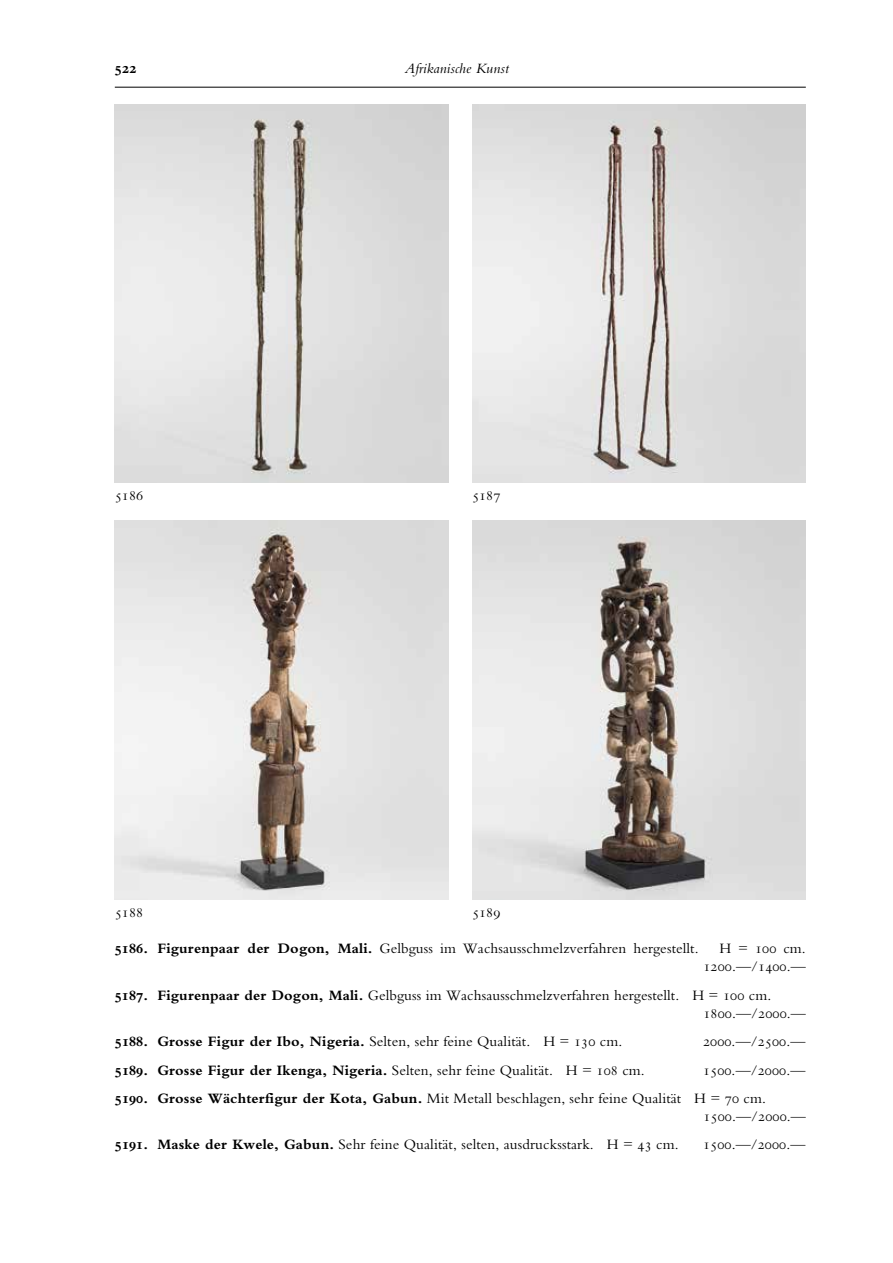
<style>
.page{position:relative;width:893px;height:1263px;background:#fff}
.page>*{position:absolute;margin:0;border:0;box-sizing:border-box;transform-origin:0 0}
.t1{font:15px "Bembo";letter-spacing:.01em;color:#000}
.t2{font:15px "Bembo SC";letter-spacing:.01em;color:#000}
.t3{font:700 15px "Bembo";letter-spacing:.01em;color:#000}
.t4{font:15px "Bembo Bold Os F";color:#000}
.t5{font:italic 14.85px "Bembo";letter-spacing:.01em;color:#000}
.s1{font-family:"Bembo Bold Os F"}
.s2{font-weight:700}
.s3{font-family:"Bembo SC"}
.s4{font-family:"Bembo"}
.s5{font-family:"Bembo Bold Os F";font-weight:400}
.s6{font-weight:400}
.s7{font-family:"Bembo SC";font-weight:400}
</style>
<div class="page">
<hr style="left:115px;top:87px;width:691px;height:1px;background:#000">
<img style="left:115px;top:104px;width:334px;height:379px">
<img style="left:472px;top:104px;width:334px;height:379px">
<img style="left:115px;top:521px;width:334px;height:378px">
<img style="left:472px;top:521px;width:334px;height:378px">
<p class="t4" style="left:115px;top:60px;width:23px">522</p>
<p class="t5" style="left:405px;top:60px;width:106px">Afrikanische Kunst</p>
<p class="t2" style="left:115px;top:487px;width:30px">5186</p>
<p class="t2" style="left:472px;top:487px;width:30px">5187</p>
<p class="t2" style="left:115px;top:904px;width:30px">5188</p>
<p class="t2" style="left:472px;top:904px;width:30px">5189</p>
<p class="t1" style="left:115px;top:940px;width:585px"><span class="s1">5186</span><span class="s2">. Figurenpaar der Dogon, Mali.</span> Gelbguss im Wachsausschmelzverfahren hergestellt.</p>
<p class="t1" style="left:719px;top:940px;width:88px">H = <span class="s3">100</span> cm.</p>
<p class="t2" style="left:703px;top:958px;width:104px">1200<span class="s4">.—/</span>1400<span class="s4">.—</span></p>
<p class="t1" style="left:115px;top:986px;width:658px"><span class="s1">5187</span><span class="s2">. Figurenpaar der Dogon, Mali.</span> Gelbguss im Wachsausschmelzverfahren hergestellt. H = <span class="s3">100</span> cm.</p>
<p class="t2" style="left:703px;top:1005px;width:104px">1800<span class="s4">.—/</span>2000<span class="s4">.—</span></p>
<p class="t1" style="left:115px;top:1033px;width:509px"><span class="s1">5188</span><span class="s2">. Grosse Figur der Ibo, Nigeria.</span> Selten, sehr feine Qualität. H = <span class="s3">130</span> cm.</p>
<p class="t2" style="left:703px;top:1033px;width:104px">2000<span class="s4">.—/</span>2500<span class="s4">.—</span></p>
<p class="t3" style="left:115px;top:1061px;width:531px"><span class="s5">5189</span>. Grosse Figur der Ikenga, Nigeria. <span class="s6">Selten, sehr feine Qualität. H =</span> <span class="s7">108</span> <span class="s6">cm.</span></p>
<p class="t2" style="left:703px;top:1062px;width:104px">1500<span class="s4">.—/</span>2000<span class="s4">.—</span></p>
<p class="t1" style="left:115px;top:1090px;width:653px"><span class="s1">5190</span><span class="s2">. Grosse Wächterfigur der Kota, Gabun.</span> Mit Metall beschlagen, sehr feine Qualität H = <span class="s3">70</span> cm.</p>
<p class="t2" style="left:703px;top:1108px;width:104px">1500<span class="s4">.—/</span>2000<span class="s4">.—</span></p>
<p class="t1" style="left:115px;top:1136px;width:565px"><span class="s1">5191</span><span class="s2">. Maske der Kwele, Gabun.</span> Sehr feine Qualität, selten, ausdrucksstark. H = <span class="s3">43</span> cm.</p>
<p class="t2" style="left:703px;top:1136px;width:104px">1500<span class="s4">.—/</span>2000<span class="s4">.—</span></p>
</div>
